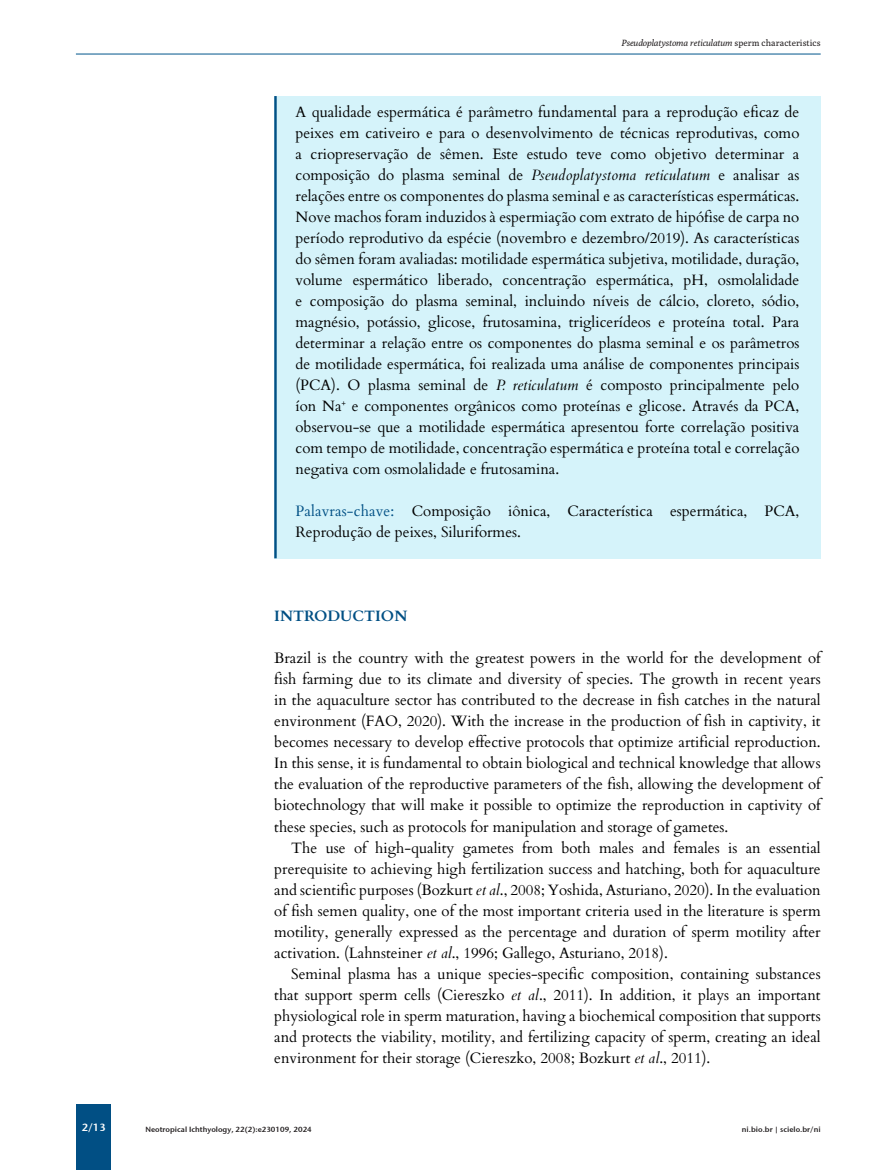
<style>
.page{position:relative;width:893px;height:1170px;background:#fff}
.page>*{position:absolute;margin:0;border:0;box-sizing:border-box;transform-origin:0 0}
.Body_Text{font:15px/21px "Cardo";color:#000;text-align:justify}
.NI_Subtittulos{font:700 15px "Cardo";color:#014f84}
.t1{font:10.5px "Stone Sans Sem ITCTT Semi";color:#fff}
.t2{font:italic 9px "Poly";color:#231f20}
.t3{font:7.5px "Stone Sans Sem ITCTT Semi";color:#231f20}
.s1{font-style:normal}
.s2{font-style:italic}
.s3{color:#015085}
</style>
<div class="page">
<div style="left:77px;top:1104px;width:34px;height:65px;background:#014f84"></div>
<hr style="left:76px;top:54px;width:745px;height:1px;background:#01558c">
<div style="left:274px;top:96px;width:547px;height:462px;background:#d5f3fa"></div>
<hr style="left:274px;top:96px;width:3px;height:462px;background:#015085">
<p class="t2" style="left:622px;top:37px;width:201px">Pseudoplatystoma reticulatum <span class="s1">sperm characteristics</span></p>
<p class="Body_Text" style="left:296px;top:101px;width:505px">A qualidade espermática é parâmetro fundamental para a reprodução eficaz de peixes em cativeiro e para o desenvolvimento de técnicas reprodutivas, como a criopreservação de sêmen. Este estudo teve como objetivo determinar a composição do plasma seminal de <span class="s2">Pseudoplatystoma reticulatum</span> e analisar as relações entre os componentes do plasma seminal e as características espermáticas.<br>Nove machos foram induzidos à espermiação com extrato de hipófise de carpa no período reprodutivo da espécie (novembro e dezembro/2019). As características do sêmen foram avaliadas: motilidade espermática subjetiva, motilidade, duração, volume espermático liberado, concentração espermática, pH, osmolalidade e composição do plasma seminal, incluindo níveis de cálcio, cloreto, sódio, magnésio, potássio, glicose, frutosamina, triglicerídeos e proteína total. Para determinar a relação entre os componentes do plasma seminal e os parâmetros de motilidade espermática, foi realizada uma análise de componentes principais (PCA). O plasma seminal de <span class="s2">P. reticulatum</span> é composto principalmente pelo íon Na<sup>+</sup> e componentes orgânicos como proteínas e glicose. Através da PCA, observou-se que a motilidade espermática apresentou forte correlação positiva com tempo de motilidade, concentração espermática e proteína total e correlação negativa com osmolalidade e frutosamina.</p>
<p class="Body_Text" style="left:296px;top:500px;width:505px"><span class="s3">Palavras-chave:</span> Composição iônica, Característica espermática, PCA,<br>Reprodução de peixes, Siluriformes.</p>
<p class="NI_Subtittulos" style="left:274px;top:604px;width:135px">INTRODUCTION</p>
<p class="Body_Text" style="left:274px;top:647px;width:548px">Brazil is the country with the greatest powers in the world for the development of fish farming due to its climate and diversity of species. The growth in recent years in the aquaculture sector has contributed to the decrease in fish catches in the natural environment (FAO, 2020). With the increase in the production of fish in captivity, it becomes necessary to develop effective protocols that optimize artificial reproduction.<br>In this sense, it is fundamental to obtain biological and technical knowledge that allows the evaluation of the reproductive parameters of the fish, allowing the development of biotechnology that will make it possible to optimize the reproduction in captivity of these species, such as protocols for manipulation and storage of gametes.</p>
<p class="Body_Text" style="left:274px;top:836px;width:548px;text-indent:17px">The use of high-quality gametes from both males and females is an essential prerequisite to achieving high fertilization success and hatching, both for aquaculture and scientific purposes (Bozkurt <span class="s2">et al</span>., 2008; Yoshida, Asturiano, 2020). In the evaluation of fish semen quality, one of the most important criteria used in the literature is sperm motility, generally expressed as the percentage and duration of sperm motility after activation. (Lahnsteiner <span class="s2">et al</span>., 1996; Gallego, Asturiano, 2018).</p>
<p class="Body_Text" style="left:274px;top:962px;width:548px;text-indent:17px">Seminal plasma has a unique species-specific composition, containing substances that support sperm cells (Ciereszko <span class="s2">et al</span>., 2011). In addition, it plays an important physiological role in sperm maturation, having a biochemical composition that supports and protects the viability, motility, and fertilizing capacity of sperm, creating an ideal environment for their storage (Ciereszko, 2008; Bozkurt <span class="s2">et al</span>., 2011).</p>
<p class="t1" style="left:82px;top:1118px;width:25px">2/13</p>
<p class="t3" style="left:145px;top:1122px;width:168px">Neotropical Ichthyology, 22(2):e230109, 2024</p>
<p class="t3" style="left:742px;top:1122px;width:80px">ni.bio.br | scielo.br/ni</p>
</div>
